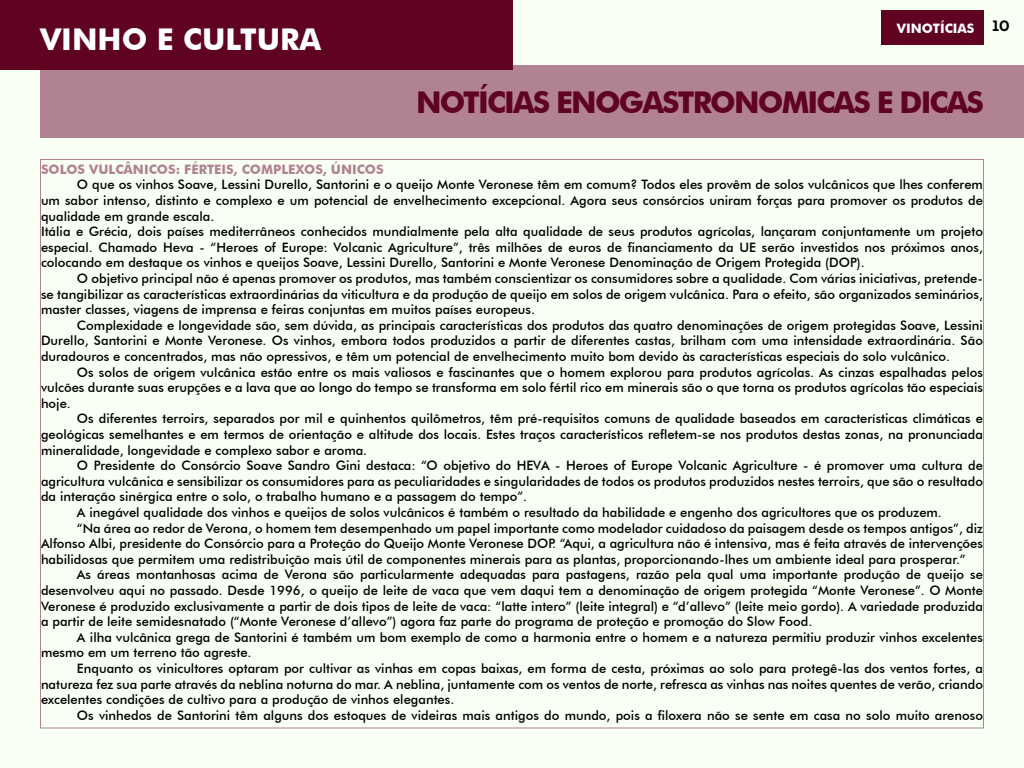
<style>
.page{position:relative;width:1024px;height:768px;background:#f9fff3}
.page>*{position:absolute;margin:0;border:0;box-sizing:border-box;transform-origin:0 0}
.t1{font:700 30px "Futura BT";letter-spacing:-.06em;color:#600320}
.t2{font:700 30px "Futura BT";color:#fff}
.t3{font:500 13px/15.6px "Futura BT";color:#000;text-align:justify}
.t4{font:700 13px "Futura BT";color:#b18392}
.t5{font:700 13px "Futura BT";color:#fff}
</style>
<div class="page">
<div style="left:882px;top:10px;width:102px;height:34px;background:#600320"></div>
<div style="left:40px;top:65px;width:984px;height:73px;background:#b18392"></div>
<div style="left:0;top:0;width:513px;height:70px;background:#600320"></div>
<h1 class="t2" style="left:40px;top:21px;width:283px">VINHO E CULTURA</h1>
<p class="t5" style="left:897px;top:21px;width:114px">VINOTÍCIAS <sup>10</sup></p>
<h1 class="t1" style="left:416px;top:84px;width:569px">NOTÍCIAS ENOGASTRONOMICAS E DICAS</h1>
<p class="t4" style="left:41px;top:161px;width:344px">SOLOS VULCÂNICOS: FÉRTEIS, COMPLEXOS, ÚNICOS</p>
<p class="t3" style="left:41px;top:177px;width:944px;text-align:left;text-indent:36px">O que os vinhos Soave, Lessini Durello, Santorini e o queijo Monte Veronese têm em comum? Todos eles provêm de solos vulcânicos que lhes conferem um sabor intenso, distinto e complexo e um potencial de envelhecimento excepcional. Agora seus consórcios uniram forças para promover os produtos de qualidade em grande escala.<br>Itália e Grécia, dois países mediterrâneos conhecidos mundialmente pela alta qualidade de seus produtos agrícolas, lançaram conjuntamente um projeto especial. Chamado Heva - “Heroes of Europe: Volcanic Agriculture”, três milhões de euros de financiamento da UE serão investidos nos próximos anos, colocando em destaque os vinhos e queijos Soave, Lessini Durello, Santorini e Monte Veronese Denominação de Origem Protegida (DOP).</p>
<p class="t3" style="left:41px;top:271px;width:944px;text-indent:36px">O objetivo principal não é apenas promover os produtos, mas também conscientizar os consumidores sobre a qualidade. Com várias iniciativas, pretende&shy;se tangibilizar as características extraordinárias da viticultura e da produção de queijo em solos de origem vulcânica. Para o efeito, são organizados seminários, master classes, viagens de imprensa e feiras conjuntas em muitos países europeus.</p>
<p class="t3" style="left:41px;top:317px;width:944px;text-indent:36px">Complexidade e longevidade são, sem dúvida, as principais características dos produtos das quatro denominações de origem protegidas Soave, Lessini Durello, Santorini e Monte Veronese. Os vinhos, embora todos produzidos a partir de diferentes castas, brilham com uma intensidade extraordinária. São duradouros e concentrados, mas não opressivos, e têm um potencial de envelhecimento muito bom devido às características especiais do solo vulcânico.</p>
<p class="t3" style="left:41px;top:364px;width:943px;text-indent:36px">Os solos de origem vulcânica estão entre os mais valiosos e fascinantes que o homem explorou para produtos agrícolas. As cinzas espalhadas pelos vulcões durante suas erupções e a lava que ao longo do tempo se transforma em solo fértil rico em minerais são o que torna os produtos agrícolas tão especiais hoje.</p>
<p class="t3" style="left:41px;top:411px;width:943px;text-indent:36px">Os diferentes terroirs, separados por mil e quinhentos quilômetros, têm pré-requisitos comuns de qualidade baseados em características climáticas e geológicas semelhantes e em termos de orientação e altitude dos locais. Estes traços característicos refletem-se nos produtos destas zonas, na pronunciada mineralidade, longevidade e complexo sabor e aroma.</p>
<p class="t3" style="left:77px;top:458px;width:907px">O Presidente do Consórcio Soave Sandro Gini destaca: “O objetivo do HEVA - Heroes of Europe Volcanic Agriculture - é promover uma cultura de</p>
<p class="t3" style="left:41px;top:473px;width:943px">agricultura vulcânica e sensibilizar os consumidores para as peculiaridades e singularidades de todos os produtos produzidos nestes terroirs, que são o resultado</p>
<p class="t3" style="left:41px;top:489px;width:488px">da interação sinérgica entre o solo, o trabalho humano e a passagem do tempo”.</p>
<p class="t3" style="left:77px;top:505px;width:866px">A inegável qualidade dos vinhos e queijos de solos vulcânicos é também o resultado da habilidade e engenho dos agricultores que os produzem.</p>
<p class="t3" style="left:77px;top:520px;width:907px">“Na área ao redor de Verona, o homem tem desempenhado um papel importante como modelador cuidadoso da paisagem desde os tempos antigos”, diz</p>
<p class="t3" style="left:41px;top:536px;width:943px">Alfonso Albi, presidente do Consórcio para a Proteção do Queijo Monte Veronese DOP. “Aqui, a agricultura não é intensiva, mas é feita através de intervenções</p>
<p class="t3" style="left:41px;top:551px;width:926px">habilidosas que permitem uma redistribuição mais útil de componentes minerais para as plantas, proporcionando-lhes um ambiente ideal para prosperar.”</p>
<p class="t3" style="left:77px;top:567px;width:907px">As áreas montanhosas acima de Verona são particularmente adequadas para pastagens, razão pela qual uma importante produção de queijo se</p>
<p class="t3" style="left:41px;top:583px;width:943px">desenvolveu aqui no passado. Desde 1996, o queijo de leite de vaca que vem daqui tem a denominação de origem protegida “Monte Veronese”. O Monte</p>
<p class="t3" style="left:41px;top:598px;width:943px">Veronese é produzido exclusivamente a partir de dois tipos de leite de vaca: “latte intero” (leite integral) e “d’allevo” (leite meio gordo). A variedade produzida</p>
<p class="t3" style="left:41px;top:614px;width:773px">a partir de leite semidesnatado (“Monte Veronese d’allevo”) agora faz parte do programa de proteção e promoção do Slow Food.</p>
<p class="t3" style="left:77px;top:629px;width:907px">A ilha vulcânica grega de Santorini é também um bom exemplo de como a harmonia entre o homem e a natureza permitiu produzir vinhos excelentes</p>
<p class="t3" style="left:41px;top:645px;width:212px">mesmo em um terreno tão agreste.</p>
<p class="t3" style="left:77px;top:661px;width:907px">Enquanto os vinicultores optaram por cultivar as vinhas em copas baixas, em forma de cesta, próximas ao solo para protegê-las dos ventos fortes, a</p>
<p class="t3" style="left:41px;top:676px;width:943px">natureza fez sua parte através da neblina noturna do mar. A neblina, juntamente com os ventos de norte, refresca as vinhas nas noites quentes de verão, criando</p>
<p class="t3" style="left:41px;top:692px;width:415px">excelentes condições de cultivo para a produção de vinhos elegantes.</p>
<p class="t3" style="left:77px;top:707px;width:908px">Os vinhedos de Santorini têm alguns dos estoques de videiras mais antigos do mundo, pois a filoxera não se sente em casa no solo muito arenoso</p>
</div>
